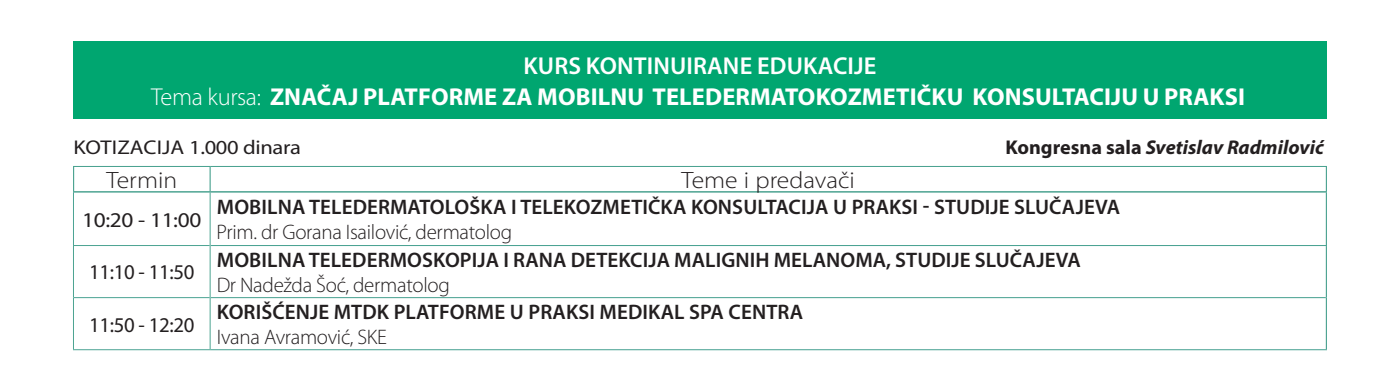
<style>
.page{position:relative;width:1400px;height:392px;background:#fff}
.page>*{position:absolute;margin:0;border:0;box-sizing:border-box;transform-origin:0 0}
.t1{font:700 24.5px/31.2px "Myriad Pro";letter-spacing:.005em;color:#fff;text-align:center}
.t2{font:300 23.62px "Myriad Pro";color:#231f20;scale:1.08 1}
.t3{font:600 21px "Myriad Pro";letter-spacing:.005em;color:#231f20}
.t4{font:300 21px "Myriad Pro";letter-spacing:-.015em;color:#231f20}
.t5{font:21px "Myriad Pro";letter-spacing:-.015em;color:#231f20}
.t6{font:21px "Myriad Pro";letter-spacing:-.015em;color:#231f20;scale:1.11 1}
.t7{font:italic 700 19.95px "Myriad Pro";color:#231f20}
.t8{font:19.95px "Myriad Pro";letter-spacing:-.01em;color:#231f20;scale:1.13 1}
.s1{font-weight:600}
.s2{font-weight:300}
.s3{font-style:normal}
</style>
<div class="page">
<div style="left:73px;top:42px;width:1254px;height:77px;background:#00a670"></div>
<hr style="left:73px;top:192px;width:1px;height:53px;background:#4ba393">
<hr style="left:210px;top:192px;width:1px;height:53px;background:#4ca391">
<hr style="left:73px;top:246px;width:1px;height:52px;background:#4ca391">
<hr style="left:210px;top:245px;width:1px;height:53px;background:#4ca391">
<hr style="left:73px;top:298px;width:1px;height:51px;background:#4ca391">
<hr style="left:210px;top:298px;width:1px;height:51px;background:#4ca391">
<hr style="left:1326px;top:192px;width:1px;height:53px;background:#4ca391">
<hr style="left:73px;top:245px;width:137px;height:1px;background:#4ca391">
<hr style="left:211px;top:245px;width:1116px;height:1px;background:#4ba393">
<hr style="left:211px;top:297px;width:1115px;height:1px;background:#4ba393">
<hr style="left:210px;top:349px;width:1117px;height:1px;background:#4ba393">
<hr style="left:1326px;top:246px;width:1px;height:52px;background:#4ca391">
<hr style="left:1326px;top:298px;width:1px;height:51px;background:#4ca391">
<hr style="left:74px;top:297px;width:136px;height:1px;background:#4ba393">
<hr style="left:73px;top:349px;width:137px;height:1px;background:#4ba393">
<hr style="left:73px;top:166px;width:137px;height:1px;background:#4ca391">
<hr style="left:73px;top:191px;width:137px;height:1px;background:#4ca391">
<svg style="left:73px;top:167px;width:1px;height:24px"></svg>
<svg style="left:210px;top:167px;width:1px;height:24px"></svg>
<hr style="left:210px;top:166px;width:1117px;height:1px;background:#4ca391">
<hr style="left:210px;top:191px;width:1117px;height:1px;background:#4ca391">
<svg style="left:1326px;top:167px;width:1px;height:24px"></svg>
<p class="t1" style="left:151px;top:49px;width:1095px"><span class="s1">KURS KONTINUIRANE EDUKACIJE<br></span><span class="s2">Tema kursa:</span> ZNAČAJ PLATFORME ZA MOBILNU TELEDERMATOKOZMETIČKU KONSULTACIJU U PRAKSI</p>
<p class="t8" style="left:74px;top:135px;width:203px">KOTIZACIJA 1.000 DINARA</p>
<p class="t7" style="left:1006px;top:134px;width:320px"><span class="s3">KONGRESNA SALA</span> Svetislav Radmilović</p>
<p class="t2" style="left:107px;top:166px;width:67px">Termin</p>
<p class="t2" style="left:682px;top:166px;width:162px">Teme i predavači</p>
<p class="t6" style="left:82px;top:207px;width:109px">10:20 - 11:00</p>
<p class="t5" style="left:89px;top:259px;width:107px">11:10 - 11:50</p>
<p class="t5" style="left:89px;top:311px;width:107px">11:50 - 12:20</p>
<p class="t3" style="left:217px;top:194px;width:905px">MOBILNA TELEDERMATOLOŠKA I TELEKOZMETIČKA KONSULTACIJA U PRAKSI - STUDIJE SLUČAJEVA</p>
<p class="t4" style="left:217px;top:219px;width:297px">Prim. dr Gorana Isailović, dermatolog</p>
<p class="t3" style="left:217px;top:247px;width:865px">MOBILNA TELEDERMOSKOPIJA I RANA DETEKCIJA MALIGNIH MELANOMA, STUDIJE SLUČAJEVA</p>
<p class="t4" style="left:217px;top:272px;width:235px">Dr Nadežda Šoć, dermatolog</p>
<p class="t3" style="left:217px;top:299px;width:485px">KORIŠĆENJE MTDK PLATFORME U PRAKSI MEDIKAL SPA</p>
<p class="t3" style="left:729px;top:299px;width:76px">CENTRA</p>
<p class="t4" style="left:217px;top:324px;width:172px">Ivana Avramović, SKE</p>
</div>
